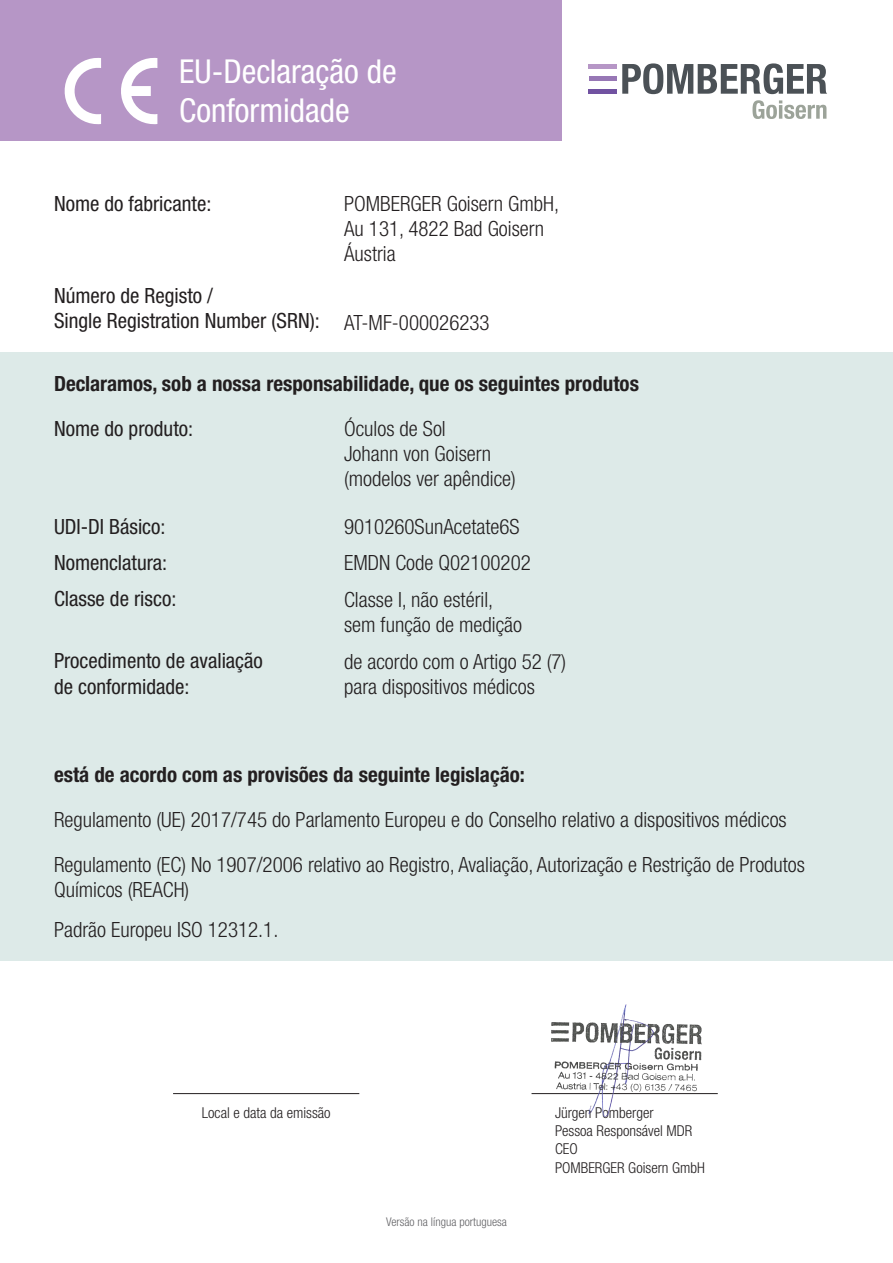
<style>
.page{position:relative;width:893px;height:1263px;background:#fff}
.page>*{position:absolute;margin:0;border:0;box-sizing:border-box;transform-origin:0 0}
.t1{font:condensed 33px/39.6px "Helvetica Neue LT Std";color:#fff}
.t2{font:300 condensed 21px/25.2px "Helvetica Neue LT Std";color:#231f20}
.t3{font:condensed 21px/25.2px "Helvetica Neue LT Std";color:#231f20}
.t4{font:700 condensed 21px "Helvetica Neue LT Std";color:#231f20}
.t5{font:300 condensed 15px/18px "Helvetica Neue LT Std";color:#231f20}
.t6{font:300 condensed 12px "Helvetica Neue LT Std";color:#636366}
</style>
<div class="page">
<div style="left:0;top:353px;width:893px;height:608px;background:#ddeae8"></div>
<div style="left:0;top:0;width:561px;height:141px;background:#b696c6"></div>
<svg style="left:622px;top:63px;width:205px;height:31px"></svg>
<div style="left:589px;top:89px;width:28px;height:5px;background:#7152a1"></div>
<svg style="left:752px;top:100px;width:74px;height:19px"></svg>
<div style="left:589px;top:64px;width:28px;height:5px;background:#b696c6"></div>
<div style="left:589px;top:76px;width:27px;height:5px;background:#9777b5"></div>
<hr style="left:173px;top:1093px;width:186px;height:1px;background:#231f20">
<hr style="left:531px;top:1093px;width:187px;height:1px;background:#231f20">
<svg style="left:64px;top:58px;width:37px;height:67px"></svg>
<svg style="left:121px;top:58px;width:36px;height:67px"></svg>
<img style="left:552px;top:1004px;width:150px;height:112px">
<h1 class="t1" style="left:179px;top:51px;width:219px">EU-Declaração de<br>Conformidade</h1>
<p class="t3" style="left:54px;top:190px;width:159px">Nome do fabricante:</p>
<p class="t3" style="left:54px;top:283px;width:267px">Número de Registo /<br>Single Registration Number (SRN):</p>
<p class="t2" style="left:344px;top:190px;width:216px">POMBERGER Goisern GmbH,<br>Au 131, 4822 Bad Goisern<br>Áustria</p>
<p class="t2" style="left:344px;top:310px;width:147px">AT-MF-000026233</p>
<p class="t4" style="left:54px;top:371px;width:586px">Declaramos, sob a nossa responsabilidade, que os seguintes produtos</p>
<p class="t3" style="left:54px;top:415px;width:141px">Nome do produto:</p>
<p class="t2" style="left:344px;top:415px;width:173px">Óculos de Sol<br>Johann von Goisern (modelos ver apêndice)</p>
<p class="t3" style="left:54px;top:508px;width:124px;line-height:36.2px">UDI-DI Básico:<br>Nomenclatura:<br>Classe de risco:</p>
<p class="t2" style="left:344px;top:508px;width:188px;line-height:36.2px">9010260SunAcetate6S<br>EMDN Code Q02100202</p>
<p class="t2" style="left:344px;top:587px;width:180px">Classe I, não estéril, sem função de medição</p>
<p class="t2" style="left:344px;top:649px;width:224px">de acordo com o Artigo 52 (7) para dispositivos médicos</p>
<p class="t3" style="left:54px;top:648px;width:210px">Procedimento de avaliação de conformidade:</p>
<p class="t4" style="left:54px;top:762px;width:472px">está de acordo com as provisões da seguinte legislação:</p>
<p class="t2" style="left:54px;top:796px;width:753px;line-height:45.5px">Regulamento (UE) 2017/745 do Parlamento Europeu e do Conselho relativo a dispositivos médicos<br>Regulamento (EC) No 1907/2006 relativo ao Registro, Avaliação, Autorização e Restrição de Produtos</p>
<p class="t2" style="left:54px;top:877px;width:137px">Químicos (REACH)</p>
<p class="t2" style="left:54px;top:916px;width:226px">Padrão Europeu ISO 12312.1.</p>
<p class="t5" style="left:202px;top:1104px;width:130px">Local e data da emissão</p>
<p class="t5" style="left:555px;top:1104px;width:151px">Jürgen Pomberger<br>Pessoa Responsável MDR<br>CEO<br>POMBERGER Goisern GmbH</p>
<p class="t6" style="left:386px;top:1215px;width:122px">Versão na língua portuguesa</p>
</div>
